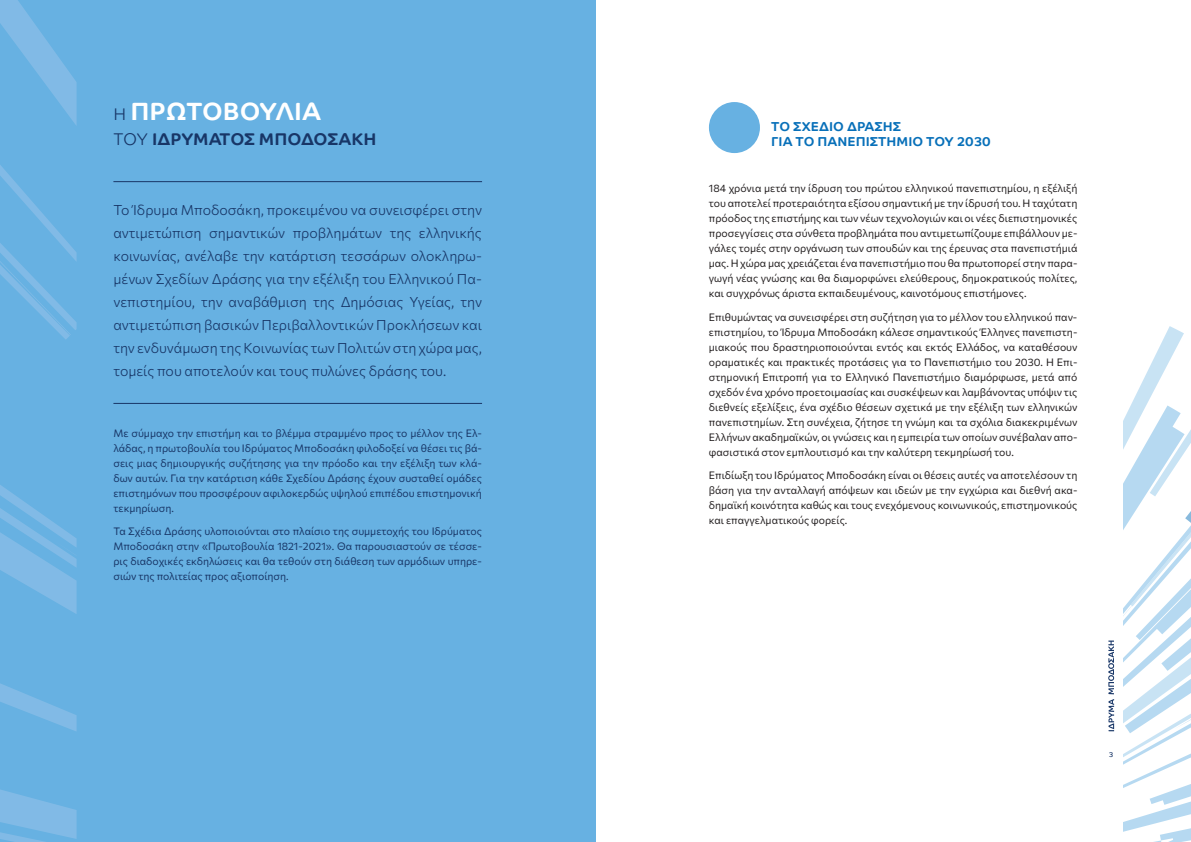
<style>
.page{position:relative;width:1191px;height:842px;background:#fff}
.page>*{position:absolute;margin:0;border:0;box-sizing:border-box;transform-origin:0 0}
.title_2{font:700 25px "Co Text";color:#fff}
.title_2-2{font:700 17px "Co Text";color:#183667}
.INTRO{font:300 14px/23px "Commissioner";color:#183667;text-align:justify}
.subtitle__3{font:700 13px/15.6px "Co Text";color:#0870b9}
.main_text_3{font:10.5px/15px "Commissioner";color:#231f20;text-align:justify}
.main_text_3-2{font:10.5px/15px "Commissioner";color:#183667;text-align:justify}
.t1{font:7px "Co Text";color:#183667}
.s1{font-weight:300;font-size:17px;color:#183667}
.s2{font-weight:300}
</style>
<div class="page">
<svg style="left:1123px;top:326px;width:68px;height:516px"></svg>
<svg style="left:1108px;top:640px;width:6px;height:91px"></svg>
<div style="left:0;top:0;width:595px;height:842px;background:#67b1e2"></div>
<div style="left:709px;top:102px;width:51px;height:51px;background:#67b1e2;border-radius:50%"></div>
<svg style="left:0;top:0;width:77px;height:842px"></svg>
<hr style="left:113px;top:181px;width:369px;height:1px;background:#183667">
<hr style="left:113px;top:403px;width:369px;height:1px;background:#183667">
<p class="title_2" style="left:113px;top:96px;width:209px"><span class="s1">Η</span> ΠΡΩΤΟΒΟΥΛΙΑ</p>
<p class="title_2-2" style="left:113px;top:129px;width:264px"><span class="s2">ΤΟΥ</span> ΙΔΡΥΜΑΤΟΣ ΜΠΟΔΟΣΑΚΗ</p>
<p class="INTRO" style="left:113px;top:197px;width:370px">Το Ίδρυμα Μποδοσάκη, προκειμένου να συνεισφέρει στην αντιμετώπιση σημαντικών προβλημάτων της ελληνικής κοινωνίας, ανέλαβε την κατάρτιση τεσσάρων ολοκληρω&shy;μένων Σχεδίων Δράσης για την εξέλιξη του Ελληνικού Πα&shy;νεπιστημίου, την αναβάθμιση της Δημόσιας Υγείας, την αντιμετώπιση βασικών Περιβαλλοντικών Προκλήσεων και την ενδυνάμωση της Κοινωνίας των Πολιτών στη χώρα μας, τομείς που αποτελούν και τους πυλώνες δράσης του.</p>
<p class="main_text_3-2" style="left:113px;top:424px;width:370px">Με σύμμαχο την επιστήμη και το βλέμμα στραμμένο προς το μέλλον της Ελ&shy;λάδας, η πρωτοβουλία του Ιδρύματος Μποδοσάκη φιλοδοξεί να θέσει τις βά&shy;σεις μιας δημιουργικής συζήτησης για την πρόοδο και την εξέλιξη των κλά&shy;δων αυτών. Για την κατάρτιση κάθε Σχεδίου Δράσης έχουν συσταθεί ομάδες επιστημόνων που προσφέρουν αφιλοκερδώς υψηλού επιπέδου επιστημονική τεκμηρίωση.</p>
<p class="main_text_3-2" style="left:113px;top:523px;width:370px">Τα Σχέδια Δράσης υλοποιούνται στο πλαίσιο της συμμετοχής του Ιδρύματος Μποδοσάκη στην «Πρωτοβουλία 1821-2021». Θα παρουσιαστούν σε τέσσε&shy;ρις διαδοχικές εκδηλώσεις και θα τεθούν στη διάθεση των αρμόδιων υπηρε&shy;σιών της πολιτείας προς αξιοποίηση.</p>
<p class="subtitle__3" style="left:771px;top:118px;width:221px">ΤΟ ΣΧΈΔΙΟ ΔΡΆΣΗΣ<br>ΓΙΑ ΤΟ ΠΑΝΕΠΙΣΤΉ ΜΙΟ ΤΟΥ 2030</p>
<p class="main_text_3" style="left:709px;top:180px;width:370px">184 χρόνια μετά την ίδρυση του πρώτου ελληνικού πανεπιστημίου, η εξέλιξή του αποτελεί προτεραιότητα εξίσου σημαντική με την ίδρυσή του. Η ταχύτατη πρόοδος της επιστήμης και των νέων τεχνολογιών και οι νέες διεπιστημονικές προσεγγίσεις στα σύνθετα προβλημάτα που αντιμετωπίζουμε επιβάλλουν με&shy;γάλες τομές στην οργάνωση των σπουδών και της έρευνας στα πανεπιστήμιά μας. Η χώρα μας χρειάζεται ένα πανεπιστήμιο που θα πρωτοπορεί στην παρα&shy;γωγή νέας γνώσης και θα διαμορφώνει ελεύθερους, δημοκρατικούς πολίτες, και συγχρόνως άριστα εκπαιδευμένους, καινοτόμους επιστήμονες.</p>
<p class="main_text_3" style="left:709px;top:309px;width:370px;text-align:left">Επιθυμώντας να συνεισφέρει στη συζήτηση για το μέλλον του ελληνικού παν&shy;επιστημίου, το Ίδρυμα Μποδοσάκη κάλεσε σημαντικούς Έλληνες πανεπιστη&shy;μιακούς που δραστηριοποιούνται εντός και εκτός Ελλάδος, να καταθέσουν οραματικές και πρακτικές προτάσεις για το Πανεπιστήμιο του 2030. Η Επι&shy;στημονική Επιτροπή για το Ελληνικό Πανεπιστήμιο διαμόρφωσε, μετά από σχεδόν ένα χρόνο προετοιμασίας και συσκέψεων και λαμβάνοντας υπόψιν τις διεθνείς εξελίξεις, ένα σχέδιο θέσεων σχετικά με την εξέλιξη των ελληνικών πανεπιστημίων. Στη συνέχεια, ζήτησε τη γνώμη και τα σχόλια διακεκριμένων Ελλήνων ακαδημαϊκών, οι γνώσεις και η εμπειρία των οποίων συνέβαλαν απο&shy;φασιστικά στον εμπλουτισμό και την καλύτερη τεκμηρίωσή του.</p>
<p class="main_text_3" style="left:709px;top:467px;width:370px">Επιδίωξη του Ιδρύματος Μποδοσάκη είναι οι θέσεις αυτές να αποτελέσουν τη βάση για την ανταλλαγή απόψεων και ιδεών με την εγχώρια και διεθνή ακα&shy;δημαϊκή κοινότητα καθώς και τους ενεχόμενους κοινωνικούς, επιστημονικούς και επαγγελματικούς φορείς.</p>
<p class="t1" style="left:1108px;top:750px;width:6px">3</p>
</div>
